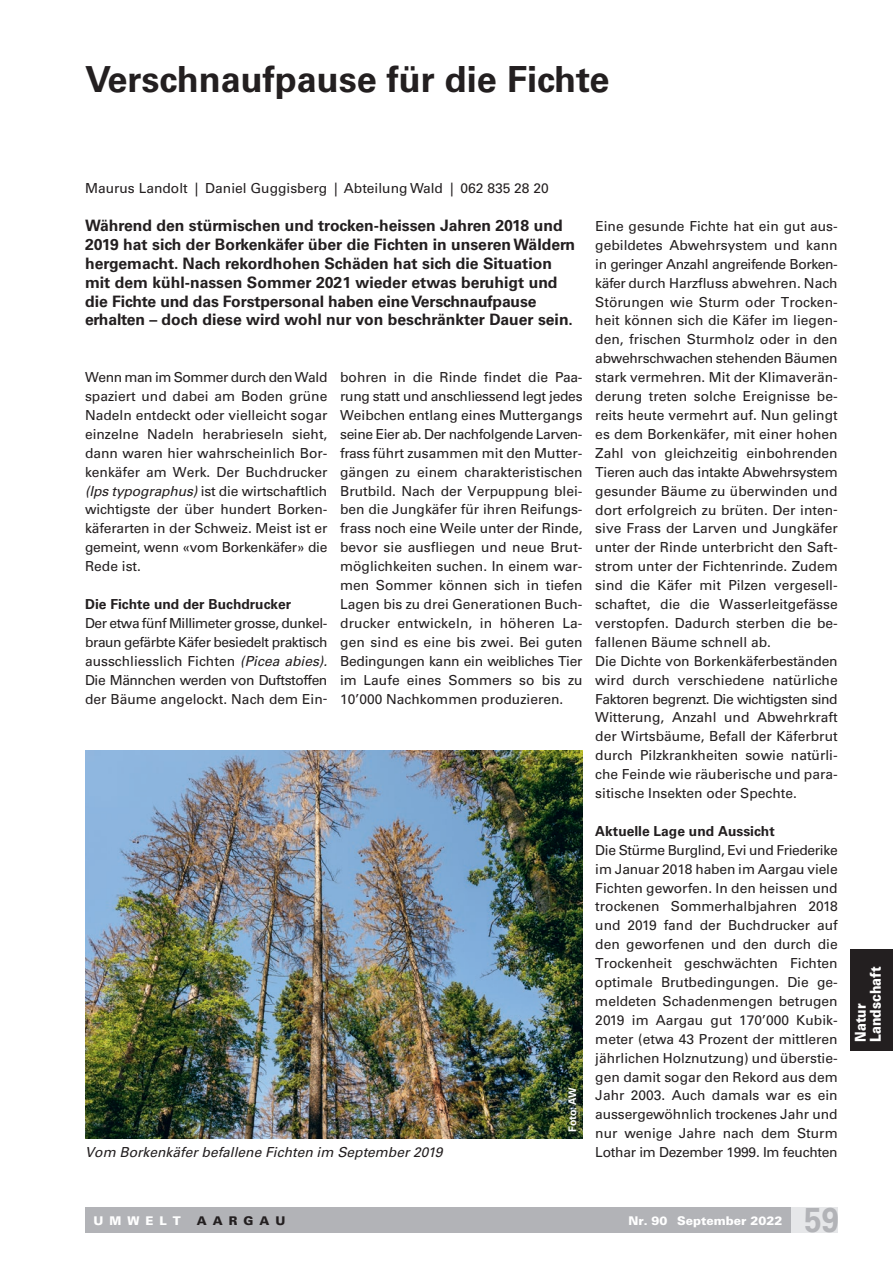
<style>
.page{position:relative;width:893px;height:1263px;background:#fff}
.page>*{position:absolute;margin:0;border:0;box-sizing:border-box;transform-origin:0 0}
.t1{font:700 36px "Univers LT Std";color:#231f20}
.t2{font:700 34.5px "Univers LT Std";color:#b2b3b7;scale:.9 1}
.t3{font:700 15.75px/18.9px "Univers LT Std";color:#231f20}
.t4{font:900 15px/15px "Univers LT Std";color:#fff;scale:.85 1}
.t5{font:13.8px/18.9px "Univers LT Std";color:#231f20;text-align:justify}
.t6{font:700 13.8px "Univers LT Std";color:#231f20}
.t7{font:italic 13.8px "Univers LT Std";color:#231f20}
.t8{font:13.8px "Univers LT Std";letter-spacing:-.02em;color:#231f20}
.t9{font:900 12px "Univers LT Std";color:#fff}
.t10{font:900 12px "Univers LT Std";letter-spacing:.5em;color:#231f20}
.t11{font:700 10.5px "Univers LT Std";letter-spacing:-.02em;color:#fff}
.s1{font-style:italic}
</style>
<div class="page">
<div style="left:85px;top:1207px;width:706px;height:26px;background:#b2b3b7"></div>
<div style="left:791px;top:1207px;width:47px;height:26px;background:#e6e7e9"></div>
<div style="left:850px;top:949px;width:43px;height:101px;background:#231f20"></div>
<img style="left:85px;top:750px;width:498px;height:388px">
<div style="left:566px;top:1086px;width:17px;height:52px;background:#231f20;opacity:.75"></div>
<h1 class="t1" style="left:85px;top:58px;width:526px">Verschnaufpause für die Fichte</h1>
<p class="t5" style="left:85px;top:179px;width:465px">Maurus Landolt | Daniel Guggisberg | Abteilung Wald | 062 835 28 20</p>
<p class="t3" style="left:85px;top:216px;width:492px">Während den stürmischen und trocken-heissen Jahren 2018 und 2019 hat sich der Borkenkäfer über die Fichten in unseren Wäldern hergemacht. Nach rekordhohen Schäden hat sich die Situation mit dem kühl-nassen Sommer 2021 wieder etwas beruhigt und die Fichte und das Forstpersonal haben eine Verschnaufpause erhalten – doch diese wird wohl nur von beschränkter Dauer sein.</p>
<p class="t5" style="left:85px;top:368px;width:244px">Wenn man im Sommer durch den Wald spaziert und dabei am Boden grüne Nadeln entdeckt oder vielleicht sogar einzelne Nadeln herabrieseln sieht, dann waren hier wahrscheinlich Bor&shy;kenkäfer am Werk. Der Buchdrucker <span class="s1">(Ips typographus)</span> ist die wirtschaftlich wichtigste der über hundert Borken&shy;käferarten in der Schweiz. Meist ist er gemeint, wenn «vom Borkenkäfer» die Rede ist.</p>
<p class="t6" style="left:85px;top:596px;width:208px">Die Fichte und der Buchdrucker</p>
<p class="t5" style="left:85px;top:614px;width:244px">Der etwa fünf Millimeter grosse, dunkel&shy;braun gefärbte Käfer besiedelt praktisch ausschliesslich Fichten <span class="s1">(Picea abies).<br></span>Die Männchen werden von Duftstoffen der Bäume angelockt. Nach dem Ein-</p>
<p class="t5" style="left:340px;top:368px;width:244px">bohren in die Rinde findet die Paa&shy;rung statt und anschliessend legt jedes Weibchen entlang eines Muttergangs seine Eier ab. Der nachfolgende Larven&shy;frass führt zusammen mit den Mutter&shy;gängen zu einem charakteristischen Brutbild. Nach der Verpuppung blei&shy;ben die Jungkäfer für ihren Reifungs&shy;frass noch eine Weile unter der Rinde, bevor sie ausfliegen und neue Brut&shy;möglichkeiten suchen. In einem war&shy;men Sommer können sich in tiefen Lagen bis zu drei Generationen Buch&shy;drucker entwickeln, in höheren La&shy;gen sind es eine bis zwei. Bei guten Bedingungen kann ein weibliches Tier im Laufe eines Sommers so bis zu 10’000 Nachkommen produzieren.</p>
<p class="t11" style="left:566px;top:1132px;width:46px;rotate:-90deg">Foto: AW</p>
<p class="t5" style="left:595px;top:217px;width:244px;text-align:left">Eine gesunde Fichte hat ein gut aus&shy;gebildetes Abwehrsystem und kann in geringer Anzahl angreifende Borken&shy;käfer durch Harzfluss abwehren. Nach Störungen wie Sturm oder Trocken&shy;heit können sich die Käfer im liegen&shy;den, frischen Sturmholz oder in den abwehrschwachen stehenden Bäumen stark vermehren. Mit der Klimaverän&shy;derung treten solche Ereignisse be&shy;reits heute vermehrt auf. Nun gelingt es dem Borkenkäfer, mit einer hohen Zahl von gleichzeitig einbohrenden Tieren auch das intakte Abwehrsystem gesunder Bäume zu überwinden und dort erfolgreich zu brüten. Der inten&shy;sive Frass der Larven und Jungkäfer unter der Rinde unterbricht den Saft&shy;strom unter der Fichtenrinde. Zudem sind die Käfer mit Pilzen vergesell&shy;schaftet, die die Wasserleitgefässe verstopfen. Dadurch sterben die be&shy;fallenen Bäume schnell ab.<br>Die Dichte von Borkenkäferbeständen wird durch verschiedene natürliche Faktoren begrenzt. Die wichtigsten sind Witterung, Anzahl und Abwehrkraft der Wirtsbäume, Befall der Käferbrut durch Pilzkrankheiten sowie natürli&shy;che Feinde wie räuberische und para&shy;sitische Insekten oder Spechte.</p>
<p class="t6" style="left:595px;top:823px;width:181px">Aktuelle Lage und Aussicht</p>
<p class="t5" style="left:595px;top:840px;width:244px">Die Stürme Burglind, Evi und Friederike im Januar 2018 haben im Aargau viele Fichten geworfen. In den heissen und trockenen Sommerhalbjahren 2018 und 2019 fand der Buchdrucker auf den geworfenen und den durch die Trockenheit geschwächten Fichten optimale Brutbedingungen. Die ge&shy;meldeten Schadenmengen betrugen 2019 im Aargau gut 170’000 Kubik&shy;meter (etwa 43 Prozent der mittleren jährlichen Holznutzung) und überstie&shy;gen damit sogar den Rekord aus dem Jahr 2003. Auch damals war es ein aussergewöhnlich trockenes Jahr und nur wenige Jahre nach dem Sturm</p>
<p class="t7" style="left:85px;top:1144px;width:359px">Vom Borkenkäfer befallene Fichten im September 2019</p>
<p class="t8" style="left:595px;top:1144px;width:244px">Lothar im Dezember 1999. Im feuchten</p>
<p class="t4" style="left:853px;top:1042px;width:90px;rotate:-90deg">Natur<br>Landschaft</p>
<p class="t9" style="left:94px;top:1213px;width:89px">UMWELT</p>
<p class="t10" style="left:197px;top:1213px;width:90px">AARGAU</p>
<p class="t9" style="left:628px;top:1213px;width:156px">Nr. 90 September 2022</p>
<h2 class="t2" style="left:804px;top:1200px;width:40px">59</h2>
</div>
